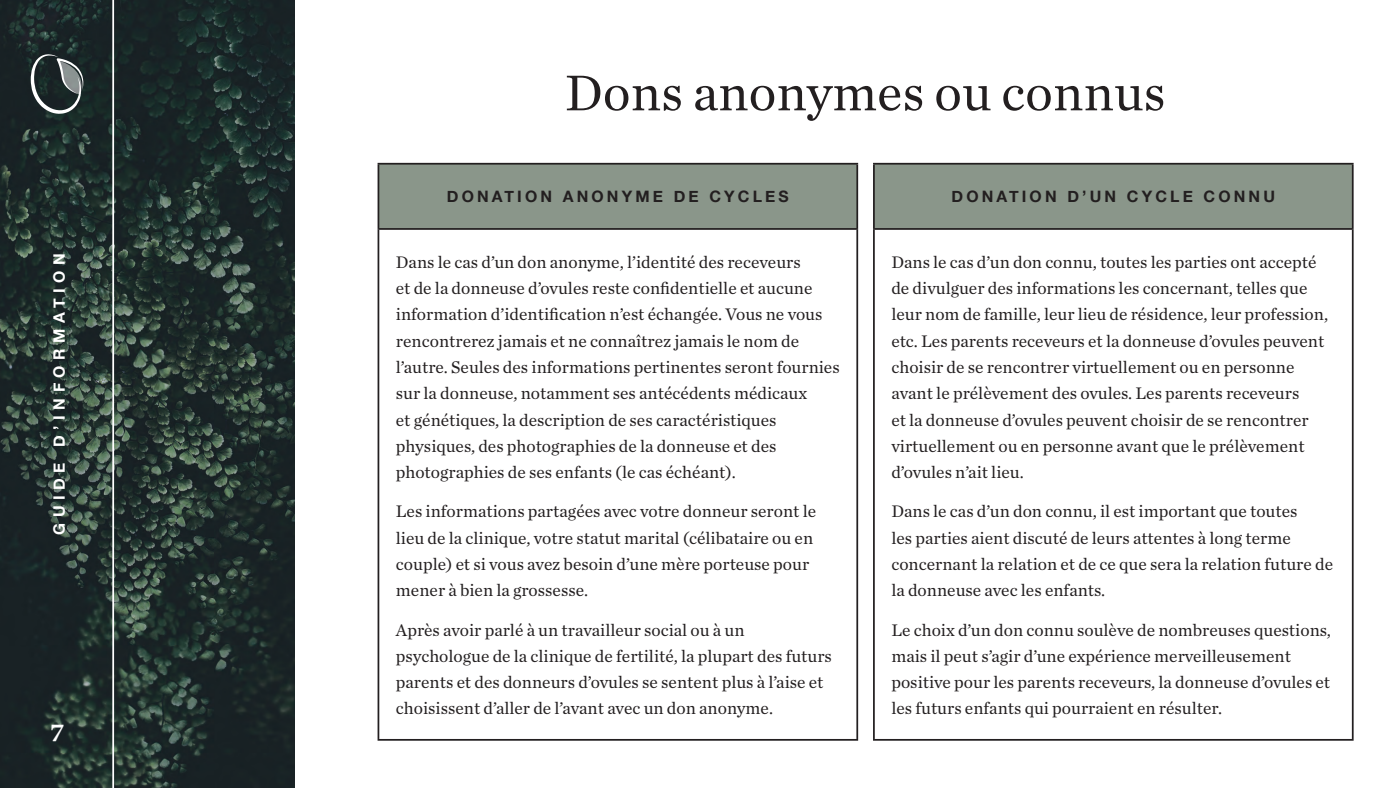
<style>
.page{position:relative;width:1400px;height:788px;background:#fff}
.page>*{position:absolute;margin:0;border:0;box-sizing:border-box;transform-origin:0 0}
.Heading{font:52.5px "Chronicle Text G1";color:#231f20}
.Heading-2{font:26.25px "Chronicle Text G1 Semi";color:#fff}
.Body___20pt{font:17.5px/26.2px "Chronicle Text G1";color:#231f20}
.Heading-3{font:700 15.75px "Helvetica Neue";letter-spacing:.2em;color:#231f20}
.Heading-4{font:700 15.75px "Helvetica Neue";letter-spacing:.35em;color:#fff}
</style>
<div class="page">
<img style="left:0;top:0;width:295px;height:788px">
<hr style="left:112px;top:0;width:2px;height:788px;background:#fff">
<svg style="left:31px;top:54px;width:52px;height:60px;background:#4b5455"></svg>
<div style="left:378px;top:164px;width:479px;height:65px;background:#8a968a"></div>
<hr style="left:378px;top:163px;width:480px;height:1px;background:#231f20">
<hr style="left:378px;top:164px;width:1px;height:64px;background:#231f20">
<hr style="left:856px;top:164px;width:2px;height:64px;background:#231f20">
<hr style="left:378px;top:228px;width:480px;height:2px;background:#231f20">
<hr style="left:378px;top:230px;width:1px;height:508px;background:#231f20">
<hr style="left:856px;top:230px;width:2px;height:508px;background:#231f20">
<hr style="left:378px;top:738px;width:480px;height:2px;background:#231f20">
<div style="left:874px;top:164px;width:479px;height:65px;background:#8a968a"></div>
<hr style="left:873px;top:163px;width:481px;height:1px;background:#231f20">
<hr style="left:873px;top:164px;width:2px;height:64px;background:#231f20">
<hr style="left:1352px;top:164px;width:2px;height:64px;background:#231f20">
<hr style="left:873px;top:228px;width:481px;height:2px;background:#231f20">
<hr style="left:873px;top:230px;width:2px;height:508px;background:#231f20">
<hr style="left:1352px;top:230px;width:2px;height:508px;background:#231f20">
<hr style="left:873px;top:738px;width:481px;height:2px;background:#231f20">
<p class="Heading-4" style="left:47px;top:534px;width:282px;rotate:-90deg">GUIDE D’INFORMATION</p>
<p class="Heading-2" style="left:50px;top:711px;width:15px">7</p>
<p class="Heading" style="left:565px;top:53px;width:602px">Dons anonymes ou connus</p>
<p class="Heading-3" style="left:447px;top:184px;width:343px">DONATION ANONYME DE CYCLES</p>
<p class="Body___20pt" style="left:396px;top:248px;width:445px">Dans le cas d’un don anonyme, l’identité des receveurs<br>et de la donneuse d’ovules reste confidentielle et aucune information d’identification n’est échangée. Vous ne vous rencontrerez jamais et ne connaîtrez jamais le nom de l’autre. Seules des informations pertinentes seront fournies sur la donneuse, notamment ses antécédents médicaux<br>et génétiques, la description de ses caractéristiques physiques, des photographies de la donneuse et des photographies de ses enfants (le cas échéant).</p>
<p class="Body___20pt" style="left:396px;top:497px;width:422px">Les informations partagées avec votre donneur seront le lieu de la clinique, votre statut marital (célibataire ou en couple) et si vous avez besoin d’une mère porteuse pour mener à bien la grossesse.</p>
<p class="Body___20pt" style="left:396px;top:615px;width:438px">Après avoir parlé à un travailleur social ou à un psychologue de la clinique de fertilité, la plupart des futurs parents et des donneurs d’ovules se sentent plus à l’aise et choisissent d’aller de l’avant avec un don anonyme.</p>
<p class="Heading-3" style="left:952px;top:184px;width:325px">DONATION D’UN CYCLE CONNU</p>
<p class="Body___20pt" style="left:891px;top:248px;width:438px">Dans le cas d’un don connu, toutes les parties ont accepté de divulguer des informations les concernant, telles que leur nom de famille, leur lieu de résidence, leur profession, etc. Les parents receveurs et la donneuse d’ovules peuvent choisir de se rencontrer virtuellement ou en personne avant le prélèvement des ovules. Les parents receveurs<br>et la donneuse d’ovules peuvent choisir de se rencontrer virtuellement ou en personne avant que le prélèvement d’ovules n’ait lieu.</p>
<p class="Body___20pt" style="left:891px;top:497px;width:443px">Dans le cas d’un don connu, il est important que toutes<br>les parties aient discuté de leurs attentes à long terme concernant la relation et de ce que sera la relation future de la donneuse avec les enfants.</p>
<p class="Body___20pt" style="left:891px;top:615px;width:441px">Le choix d’un don connu soulève de nombreuses questions, mais il peut s’agir d’une expérience merveilleusement positive pour les parents receveurs, la donneuse d’ovules et les futurs enfants qui pourraient en résulter.</p>
</div>
